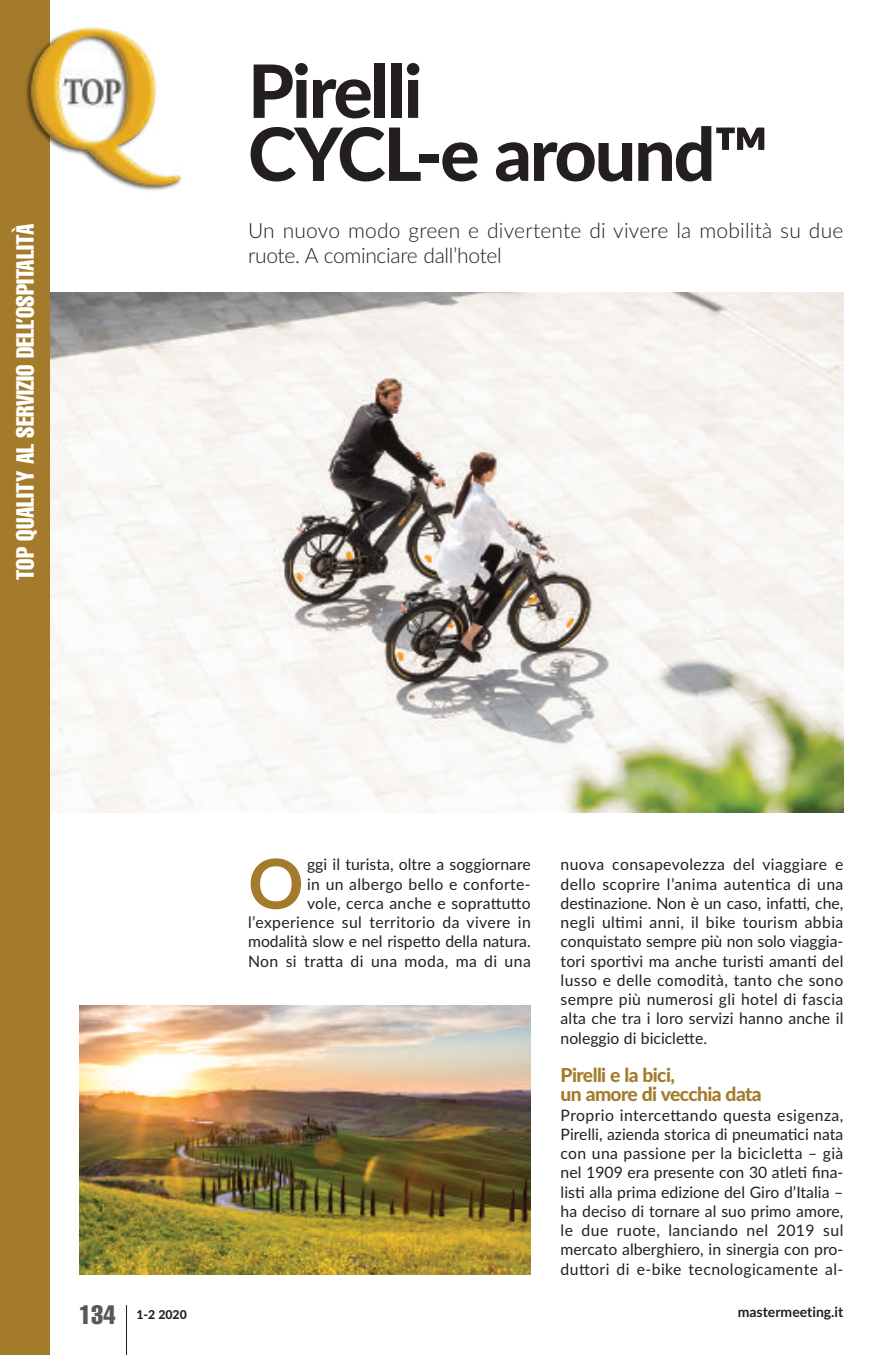
<style>
.page{position:relative;width:893px;height:1355px;background:#fff}
.page>*{position:absolute;margin:0;border:0;box-sizing:border-box;transform-origin:0 0}
.t1{font:800 73.5px/63px "Lato";letter-spacing:-.03em;color:#231f20}
.t2{font:700 68.77px "Lato";color:#a37b2b}
.t3{font:extra-condensed 26.25px "Helvetica";color:#57585a}
.t4{font:extra-condensed 24.5px "Helvetica";color:#fff}
.t5{font:300 21px/24.5px "Lato";letter-spacing:.01em;color:#231f20}
.t6{font:800 19.25px/19.2px "Lato";letter-spacing:-.03em;color:#a37b2b}
.t7{font:15.75px/19.2px "Lato";letter-spacing:.01em;color:#231f20;text-align:justify}
.t8{font:700 14px "Lato";color:#231f20}
.t9{font:800 12.25px "Lato";color:#231f20}
</style>
<div class="page">
<img style="left:50px;top:292px;width:793px;height:520px">
<div style="left:0;top:0;width:50px;height:1354px;background:#a37b2b"></div>
<hr style="left:126px;top:1305px;width:1px;height:49px;background:#231f20">
<img style="left:25px;top:27px;width:157px;height:164px">
<img style="left:79px;top:1005px;width:452px;height:269px">
<h1 class="t1" style="left:248px;top:61px;width:523px">Pirelli<br>CYCL-e around™</h1>
<h3 class="t4" style="left:16px;top:580px;width:358px;rotate:-90deg">TOP QUALITY AL SERVIZIO DELL’OSPITALITÀ</h3>
<h3 class="t5" style="left:248px;top:219px;width:597px">Un nuovo modo green e divertente di vivere la mobilità su due ruote. A cominciare dall’hotel</h3>
<h3 class="t3" style="left:79px;top:1305px;width:38px">134</h3>
<h2 class="t2" style="left:248px;top:844px;width:57px">O</h2>
<p class="t7" style="left:248px;top:855px;width:284px;text-align:right">ggi il turista, oltre a soggiornare<br>in un albergo bello e conforte-<br>vole, cerca anche e soprattutto l’experience sul territorio da vivere in modalità slow e nel rispetto della natura.<br>Non si tratta di una moda, ma di una</p>
<p class="t7" style="left:561px;top:855px;width:284px">nuova consapevolezza del viaggiare e dello scoprire l’anima autentica di una destinazione. Non è un caso, infatti, che, negli ultimi anni, il bike tourism abbia conquistato sempre più non solo viaggia&shy;tori sportivi ma anche turisti amanti del lusso e delle comodità, tanto che sono sempre più numerosi gli hotel di fascia alta che tra i loro servizi hanno anche il noleggio di biciclette.</p>
<p class="t6" style="left:561px;top:1065px;width:203px">Pirelli e la bici,<br>un amore di vecchia data</p>
<p class="t7" style="left:561px;top:1105px;width:284px">Proprio intercettando questa esigenza, Pirelli, azienda storica di pneumatici nata con una passione per la bicicletta – già nel 1909 era presente con 30 atleti fina&shy;listi alla prima edizione del Giro d’Italia – ha deciso di tornare al suo primo amore, le due ruote, lanciando nel 2019 sul mercato alberghiero, in sinergia con pro&shy;duttori di e-bike tecnologicamente al-</p>
<p class="t9" style="left:136px;top:1307px;width:52px">1-2 2020</p>
<p class="t8" style="left:738px;top:1303px;width:107px">mastermeeting.it</p>
</div>
